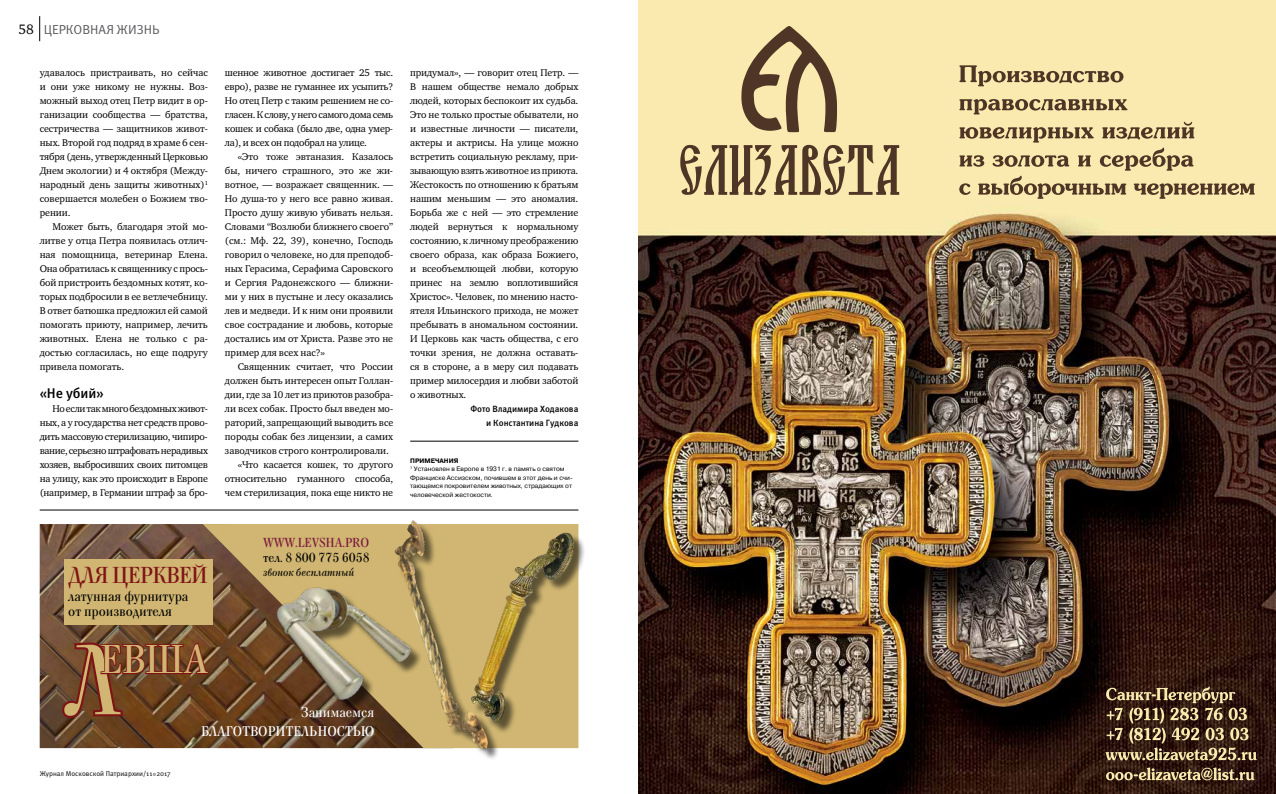
<style>
.page{position:relative;width:1276px;height:794px;background:#fff}
.page>*{position:absolute;margin:0;border:0;box-sizing:border-box;transform-origin:0 0}
.t1{font:98.5px "Kuzanyan";color:#d0b672}
.t2{font:40px "Kuzanyan";color:#d0b672}
.t3{font:23px "Kuzanyan";letter-spacing:-.02em;color:#7f1416}
.t4{font:14px/15px "Kuzanyan";letter-spacing:-.005em;color:#000}
.t5{font:14px/19px "Kuzanyan";letter-spacing:.005em;color:#fff;text-align:right}
.t6{font:500 14px "Meta Pro";letter-spacing:-.005em;color:#000}
.t7{font:14px "Charter ITC";color:#000}
.t8{font:13px "Kuzanyan";letter-spacing:-.005em;color:#000}
.t9{font:13px "Meta Pro";letter-spacing:-.005em;color:#58595b}
.t10{font:13px "Kuzanyan";letter-spacing:-.005em;color:#7c183e}
.t11{font:italic 11px "Kuzanyan";letter-spacing:-.005em;color:#000}
.t12{font:10px/14px "Charter ITC";letter-spacing:-.005em;color:#000;text-align:justify}
.t13{font:500 9px/14px "Meta Pro";letter-spacing:-.005em;color:#000;text-align:right}
.t14{font:7px "Meta Pro";color:#000}
.t15{font:6.5px/8.5px "Pragmatica";color:#000}
.s1{font-weight:700}
</style>
<div class="page">
<svg style="left:39px;top:16px;width:1px;height:25px"></svg>
<img style="left:638px;top:0;width:638px;height:794px">
<svg style="left:959px;top:122px;width:295px;height:77px;background:#d6c492"></svg>
<svg style="left:959px;top:99px;width:168px;height:15px;background:#b09b73"></svg>
<svg style="left:959px;top:65px;width:164px;height:21px;background:#c3b083"></svg>
<svg style="left:1106px;top:767px;width:148px;height:13px;background:#766247"></svg>
<svg style="left:1105px;top:686px;width:151px;height:74px;background:#604a35"></svg>
<svg style="left:741px;top:26px;width:96px;height:106px;background:#b6a278"></svg>
<svg style="left:680px;top:145px;width:219px;height:50px;background:#af9a72"></svg>
<img style="left:40px;top:524px;width:163px;height:224px">
<svg style="left:203px;top:524px;width:375px;height:224px;background:#927246"></svg>
<div style="left:64px;top:559px;width:148px;height:65px;background:#d0b672"></div>
<div style="left:396px;top:522px;width:104px;height:238px;background:#000;opacity:.55"></div>
<img style="left:394px;top:520px;width:94px;height:232px">
<img style="left:248px;top:556px;width:180px;height:171px">
<svg style="left:60px;top:639px;width:150px;height:81px;background:#713c23"></svg>
<div style="left:473px;top:534px;width:113px;height:200px;background:#000;opacity:.55"></div>
<img style="left:471px;top:532px;width:103px;height:190px">
<hr style="left:410px;top:441px;width:168px;height:1px;background:#000">
<hr style="left:40px;top:510px;width:538px;height:1px;background:#000">
<h3 class="t7" style="left:19px;top:20px;width:17px">58</h3>
<h3 class="t9" style="left:44px;top:21px;width:117px">ЦЕРКОВНАЯ ЖИЗНЬ</h3>
<p class="t12" style="left:40px;top:65px;width:170px">удавалось пристраивать, но сейчас и они уже никому не нужны. Воз&shy;можный выход отец Петр видит в ор&shy;ганизации сообщества — братства, сестричества — защитников живот&shy;ных. Второй год подряд в храме 6 сен&shy;тября (день, утвержденный Церковью Днем экологии) и 4 октября (Между&shy;народный день защиты животных)<sup>1 </sup>совершается молебен о Божием тво&shy;рении.</p>
<p class="t12" style="left:40px;top:219px;width:170px;text-indent:13px">Может быть, благодаря этой мо&shy;литве у отца Петра появилась отлич&shy;ная помощница, ветеринар Елена.<br>Она обратилась к священнику с прось&shy;бой пристроить бездомных котят, ко&shy;торых подбросили в ее ветлечебницу.<br>В ответ батюшка предложил ей самой помогать приюту, например, лечить животных. Елена не только с ра&shy;достью согласилась, но еще подругу привела помогать.</p>
<h3 class="t6" style="left:40px;top:384px;width:65px">«Не убий»</h3>
<p class="t12" style="left:40px;top:401px;width:170px;text-indent:13px">Но если так много бездомных живот&shy;ных, а у государства нет средств прово&shy;дить массовую стерилизацию, чипиро&shy;вание, серьезно штрафовать нерадивых хозяев, выбросивших своих питомцев на улицу, как это происходит в Европе (например, в Германии штраф за бро-</p>
<p class="t12" style="left:225px;top:65px;width:170px">шенное животное достигает 25 тыс. евро), разве не гуманнее их усыпить?<br>Но отец Петр с таким решением не со&shy;гласен. К слову, у него самого дома семь кошек и собака (было две, одна умер&shy;ла), и всех он подобрал на улице.</p>
<p class="t12" style="left:225px;top:149px;width:170px;text-indent:13px">«Это тоже эвтаназия. Казалось бы, ничего страшного, это же жи&shy;вотное, — возражает священник. — Но душа-то у него все равно живая.<br>Просто душу живую убивать нельзя.<br>Словами “Возлюби ближнего своего” (см.: Мф. 22, 39), конечно, Господь говорил о человеке, но для преподоб&shy;ных Герасима, Серафима Саровского и Сергия Радонежского — ближни&shy;ми у них в пустыне и лесу оказались лев и медведи. И к ним они проявили свое сострадание и любовь, которые достались им от Христа. Разве это не пример для всех нас?»</p>
<p class="t12" style="left:238px;top:359px;width:157px">Священник считает, что России</p>
<p class="t12" style="left:225px;top:373px;width:170px">должен быть интересен опыт Голлан-</p>
<p class="t12" style="left:225px;top:387px;width:170px">дии, где за 10 лет из приютов разобра-</p>
<p class="t12" style="left:225px;top:401px;width:170px">ли всех собак. Просто был введен мо-</p>
<p class="t12" style="left:225px;top:415px;width:170px">раторий, запрещающий выводить все</p>
<p class="t12" style="left:225px;top:429px;width:170px">породы собак без лицензии, а самих</p>
<p class="t12" style="left:225px;top:443px;width:166px">заводчиков строго контролировали.</p>
<p class="t12" style="left:238px;top:457px;width:157px">«Что касается кошек, то другого</p>
<p class="t12" style="left:225px;top:471px;width:170px">относительно гуманного способа,</p>
<p class="t12" style="left:225px;top:485px;width:170px">чем стерилизация, пока еще никто не</p>
<h3 class="t10" style="left:263px;top:535px;width:107px">WWW.LEVSHA.PRO</h3>
<h3 class="t8" style="left:263px;top:550px;width:108px">тел. 8 800 775 6058</h3>
<p class="t11" style="left:263px;top:565px;width:93px">звонок бесплатный</p>
<h3 class="t3" style="left:68px;top:562px;width:141px">ДЛЯ ЦЕРКВЕЙ</h3>
<h3 class="t4" style="left:68px;top:589px;width:122px">латунная фурнитура от производителя</h3>
<h2 class="t2" style="left:100px;top:636px;width:109px">ЕВША</h2>
<h1 class="t1" style="left:64px;top:624px;width:57px">Л</h1>
<h3 class="t5" style="left:201px;top:704px;width:175px">Занимаемся<br>БЛАГОТВОРИТЕЛЬНОСТЬЮ</h3>
<p class="t14" style="left:40px;top:769px;width:133px">Журнал Московской Патриархии/11 2017</p>
<p class="t12" style="left:410px;top:65px;width:170px">придумал», — говорит отец Петр. — В нашем обществе немало добрых людей, которых беспокоит их судьба.<br>Это не только простые обыватели, но и известные личности — писатели, актеры и актрисы. На улице можно встретить социальную рекламу, при&shy;зывающую взять животное из приюта.<br>Жестокость по отношению к братьям нашим меньшим — это аномалия.<br>Борьба же с ней — это стремление людей вернуться к нормальному состоянию, к личному преображению своего образа, как образа Божиего, и всеобъемлющей любви, которую принес на землю воплотившийся Христос». Человек, по мнению насто&shy;ятеля Ильинского прихода, не может пребывать в аномальном состоянии.<br>И Церковь как часть общества, с его точки зрения, не должна оставать&shy;ся в стороне, а в меру сил подавать пример милосердия и любви заботой о -животных.</p>
<p class="t13" style="left:470px;top:402px;width:110px">Фото Владимира Ходакова и Константина Гудкова</p>
<p class="t15" style="left:410px;top:456px;width:164px"><span class="s1">ПРИМЕЧАНИЯ<br></span><sup>1</sup> Установлен в Европе в 1931 г. в память о святом Франциске Ассизском, почившем в этот день и счи&shy;тающемся покровителем животных, страдающих от человеческой жестокости.</p>
</div>
